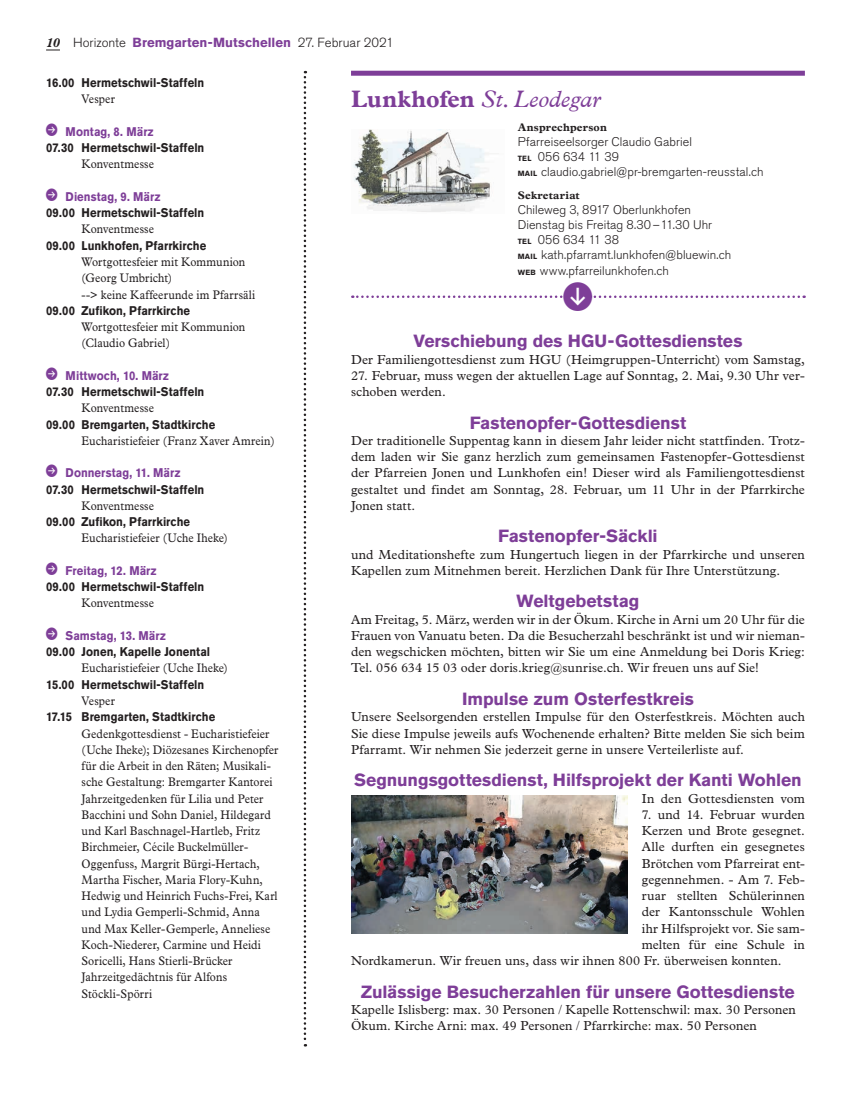
<style>
.page{position:relative;width:851px;height:1099px;background:#fff}
.page>*{position:absolute;margin:0;border:0;box-sizing:border-box;transform-origin:0 0}
.t1{font:italic 23.75px "Plantin MT Pro";letter-spacing:-.005em;color:#7e3e98}
.t2{font:700 17.5px "Akzidenz Grotesk Pro";letter-spacing:-.005em;color:#7e3e98}
.t3{font:13.12px/16.2px "Plantin Std";letter-spacing:.01em;color:#231f20}
.t4{font:300 13.12px "Akzidenz Grotesk Pro";color:#231f20}
.t5{font:12.5px/16.2px "Plantin Std";letter-spacing:.01em;color:#231f20;scale:.9 1}
.t6{font:700 12.5px "Akzidenz Grotesk Pro";letter-spacing:.005em;color:#231f20;scale:.9 1}
.t7{font:300 12.5px/15px "Akzidenz Grotesk Pro";letter-spacing:.005em;color:#231f20}
.t8{font:700 12.5px "Akzidenz Grotesk Pro";letter-spacing:.005em;color:#7e3e98;scale:.9 1}
.t9{font:700 11px "Plantin MT Pro";letter-spacing:.015em;color:#231f20}
.s1{font-family:"Plantin Std";font-weight:700;font-style:italic}
.s2{font-weight:700;color:#7e3e98}
.s3{font-weight:700;font-style:normal}
.s4{font-weight:700;font-size:7.5px}
</style>
<div class="page">
<svg style="left:46px;top:50px;width:14px;height:1px"></svg>
<svg style="left:303px;top:71px;width:3px;height:975px"></svg>
<img style="left:351px;top:795px;width:276px;height:138px">
<div style="left:351px;top:71px;width:453px;height:5px;background:#7e3e98"></div>
<img style="left:353px;top:129px;width:146px;height:83px">
<svg style="left:352px;top:295px;width:452px;height:3px"></svg>
<p class="t4" style="left:46px;top:34px;width:349px"><span class="s1">10</span> Horizonte <span class="s2">Bremgarten-Mutschellen</span> 27. Februar 2021</p>
<p class="t6" style="left:46px;top:75px;width:177px">16.00 Hermetschwil-Staffeln</p>
<p class="t5" style="left:82px;top:91px;width:39px">Vesper</p>
<p class="t8" style="left:66px;top:123px;width:99px">Montag, 8. März</p>
<p class="t6" style="left:46px;top:140px;width:177px">07.30 Hermetschwil-Staffeln</p>
<p class="t5" style="left:82px;top:156px;width:82px">Konventmesse</p>
<p class="t8" style="left:66px;top:188px;width:107px">Dienstag, 9. März</p>
<p class="t6" style="left:46px;top:205px;width:177px">09.00 Hermetschwil-Staffeln</p>
<p class="t5" style="left:82px;top:221px;width:82px">Konventmesse</p>
<p class="t6" style="left:46px;top:237px;width:179px">09.00 Lunkhofen, Pfarrkirche</p>
<p class="t5" style="left:82px;top:254px;width:194px">Wortgottesfeier mit Kommunion (Georg Umbricht)<br>--&gt; keine Kaffeerunde im Pfarrsäli</p>
<p class="t6" style="left:46px;top:302px;width:161px">09.00 Zufikon, Pfarrkirche</p>
<p class="t5" style="left:82px;top:319px;width:183px">Wortgottesfeier mit Kommunion (Claudio Gabriel)</p>
<p class="t8" style="left:66px;top:367px;width:116px">Mittwoch, 10. März</p>
<p class="t6" style="left:46px;top:383px;width:177px">07.30 Hermetschwil-Staffeln</p>
<p class="t5" style="left:82px;top:400px;width:82px">Konventmesse</p>
<p class="t6" style="left:46px;top:416px;width:189px">09.00 Bremgarten, Stadtkirche</p>
<p class="t5" style="left:82px;top:432px;width:216px">Eucharistiefeier (Franz Xaver Amrein)</p>
<p class="t8" style="left:66px;top:465px;width:129px">Donnerstag, 11. März</p>
<p class="t6" style="left:46px;top:481px;width:177px">07.30 Hermetschwil-Staffeln</p>
<p class="t5" style="left:82px;top:497px;width:82px">Konventmesse</p>
<p class="t6" style="left:46px;top:513px;width:161px">09.00 Zufikon, Pfarrkirche</p>
<p class="t5" style="left:82px;top:530px;width:164px">Eucharistiefeier (Uche Iheke)</p>
<p class="t8" style="left:66px;top:562px;width:103px">Freitag, 12. März</p>
<p class="t6" style="left:46px;top:578px;width:177px">09.00 Hermetschwil-Staffeln</p>
<p class="t5" style="left:82px;top:595px;width:82px">Konventmesse</p>
<p class="t8" style="left:66px;top:627px;width:113px">Samstag, 13. März</p>
<p class="t6" style="left:46px;top:643px;width:184px">09.00 Jonen, Kapelle Jonental</p>
<p class="t5" style="left:82px;top:660px;width:164px">Eucharistiefeier (Uche Iheke)</p>
<p class="t6" style="left:46px;top:676px;width:177px">15.00 Hermetschwil-Staffeln</p>
<p class="t5" style="left:82px;top:692px;width:39px">Vesper</p>
<p class="t6" style="left:46px;top:708px;width:189px">17.15 Bremgarten, Stadtkirche</p>
<p class="t5" style="left:82px;top:725px;width:220px">Gedenkgottesdienst - Eucharistiefeier (Uche Iheke); Diözesanes Kirchenopfer für die Arbeit in den Räten; Musikali&shy;sche Gestaltung: Bremgarter Kantorei Jahrzeitgedenken für Lilia und Peter Bacchini und Sohn Daniel, Hildegard und Karl Baschnagel-Hartleb, Fritz Birchmeier, Cécile Buckelmüller-Oggenfuss, Margrit Bürgi-Hertach, Martha Fischer, Maria Flory-Kuhn, Hedwig und Heinrich Fuchs-Frei, Karl und Lydia Gemperli-Schmid, Anna und Max Keller-Gemperle, Anneliese Koch-Niederer, Carmine und Heidi Soricelli, Hans Stierli-Brücker Jahrzeitgedächtnis für Alfons Stöckli-Spörri</p>
<h1 class="t1" style="left:351px;top:85px;width:251px"><span class="s3">Lunkhofen</span> St.Leodegar</h1>
<p class="t9" style="left:517px;top:120px;width:91px">Ansprechperson</p>
<p class="t7" style="left:517px;top:134px;width:247px">Pfarreiseelsorger Claudio Gabriel<br><span class="s4">TEL</span> 056 634 11 39<br><span class="s4">MAIL</span> claudio.gabriel@pr-bremgarten-reusstal.ch</p>
<p class="t9" style="left:517px;top:189px;width:64px">Sekretariat</p>
<p class="t7" style="left:517px;top:203px;width:215px">Chileweg 3, 8917 Oberlunkhofen<br>Dienstag bis Freitag 8.30–11.30 Uhr<br><span class="s4">TEL</span> 056 634 11 38<br><span class="s4">MAIL</span> kath.pfarramt.lunkhofen@bluewin.ch<br><span class="s4">WEB</span> www.pfarreilunkhofen.ch</p>
<h2 class="t2" style="left:413px;top:330px;width:330px">Verschiebung des HGU-Gottesdienstes</h2>
<p class="t3" style="left:351px;top:351px;width:455px">Der Familiengottesdienst zum HGU (Heimgruppen-Unterricht) vom Samstag,</p>
<p class="t3" style="left:351px;top:367px;width:455px">27. Februar, muss wegen der aktuellen Lage auf Sonntag, 2. Mai, 9.30 Uhr ver&shy;schoben werden.</p>
<h2 class="t2" style="left:469px;top:411px;width:218px">Fastenopfer-Gottesdienst</h2>
<p class="t3" style="left:351px;top:432px;width:455px;text-align:justify">Der traditionelle Suppentag kann in diesem Jahr leider nicht stattfinden. Trotz&shy;dem laden wir Sie ganz herzlich zum gemeinsamen Fastenopfer-Gottesdienst der Pfarreien Jonen und Lunkhofen ein! Dieser wird als Familiengottesdienst gestaltet und findet am Sonntag, 28. Februar, um 11 Uhr in der Pfarrkirche Jonen statt.</p>
<h2 class="t2" style="left:498px;top:525px;width:161px">Fastenopfer-Säckli</h2>
<p class="t3" style="left:351px;top:546px;width:455px">und Meditationshefte zum Hungertuch liegen in der Pfarrkirche und unseren<br>Kapellen zum Mitnehmen bereit. Herzlichen Dank für Ihre Unterstützung.</p>
<h2 class="t2" style="left:516px;top:590px;width:124px">Weltgebetstag</h2>
<p class="t3" style="left:351px;top:611px;width:455px;text-align:justify">Am Freitag, 5. März, werden wir in der Ökum. Kirche in Arni um 20 Uhr für die Frauen von Vanuatu beten. Da die Besucherzahl beschränkt ist und wir nieman&shy;den wegschicken möchten, bitten wir Sie um eine Anmeldung bei Doris Krieg:<br>Tel. 056 634 15 03 oder doris.krieg@sunrise.ch. Wir freuen uns auf Sie!</p>
<h2 class="t2" style="left:462px;top:687px;width:233px">Impulse zum Osterfestkreis</h2>
<p class="t3" style="left:351px;top:708px;width:455px;text-align:justify">Unsere Seelsorgenden erstellen Impulse für den Osterfestkreis. Möchten auch Sie diese Impulse jeweils aufs Wochenende erhalten? Bitte melden Sie sich beim Pfarramt. Wir nehmen Sie jederzeit gerne in unsere Verteilerliste auf.</p>
<h2 class="t2" style="left:354px;top:768px;width:449px">Segnungsgottesdienst, Hilfsprojekt der Kanti Wohlen</h2>
<p class="t3" style="left:641px;top:790px;width:164px">In den Gottesdiensten vom</p>
<p class="t3" style="left:641px;top:806px;width:164px">7. und 14. Februar wurden</p>
<p class="t3" style="left:641px;top:822px;width:164px">Kerzen und Brote gesegnet.</p>
<p class="t3" style="left:641px;top:838px;width:164px">Alle durften ein gesegnetes</p>
<p class="t3" style="left:641px;top:855px;width:164px">Brötchen vom Pfarreirat ent-</p>
<p class="t3" style="left:641px;top:871px;width:164px">gegennehmen. - Am 7. Feb-</p>
<p class="t3" style="left:641px;top:887px;width:164px">ruar stellten Schülerinnen</p>
<p class="t3" style="left:641px;top:903px;width:164px">der Kantonsschule Wohlen</p>
<p class="t3" style="left:641px;top:920px;width:164px">ihr Hilfsprojekt vor. Sie sam-</p>
<p class="t3" style="left:641px;top:936px;width:164px">melten für eine Schule in</p>
<p class="t3" style="left:351px;top:952px;width:432px">Nordkamerun. Wir freuen uns, dass wir ihnen 800 Fr. überweisen konnten.</p>
<h2 class="t2" style="left:361px;top:980px;width:435px">Zulässige Besucherzahlen für unsere Gottesdienste</h2>
<p class="t3" style="left:351px;top:1001px;width:446px">Kapelle Islisberg: max. 30 Personen / Kapelle Rottenschwil: max. 30 Personen<br>Ökum. Kirche Arni: max. 49 Personen / Pfarrkirche: max. 50 Personen</p>
</div>
